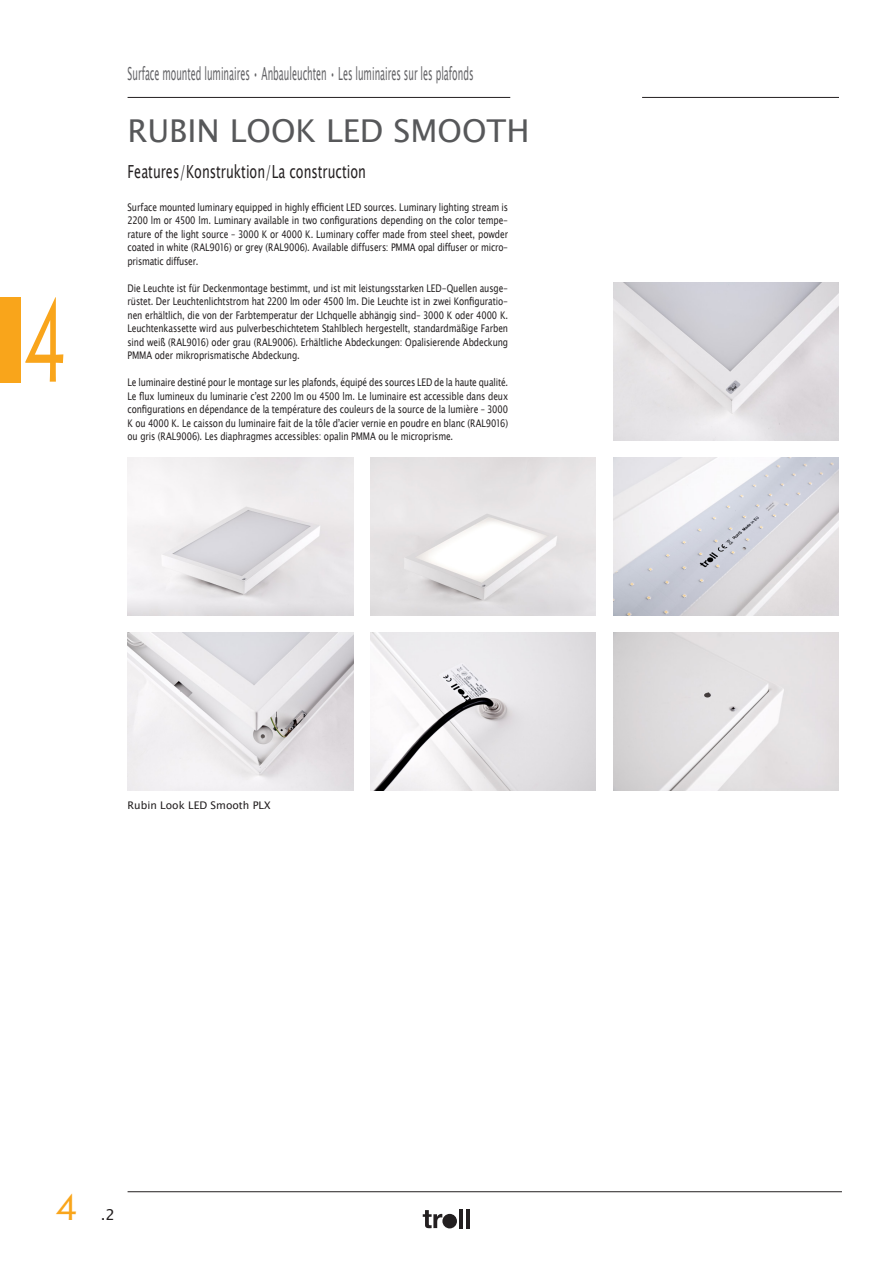
<style>
.page{position:relative;width:893px;height:1263px;background:#fff}
.page>*{position:absolute;margin:0;border:0;box-sizing:border-box;transform-origin:0 0}
.t1{font:115.5px "Lithos Pro";color:#f9a51b;scale:.6 1}
.t2{font:36px "Lithos Pro";color:#f9a51b}
.t3{font:31.5px "Lucida Sans Unicode";color:#57585a}
.t4{font:18px "Lucida Sans Unicode";color:#636366;scale:.5 1}
.t5{font:18px "Lucida Sans Unicode";color:#231f20;scale:.7 1}
.t6{font:15px "Lucida Sans Unicode";color:#231f20}
._7pt_strona_3_4{font:10.5px/13.5px "Lucida Sans Unicode";letter-spacing:-.015em;color:#231f20;text-align:justify;scale:.8 1}
._7pt_strona_3_4-2{font:10.5px "Lucida Sans Unicode";letter-spacing:-.015em;color:#231f20}
</style>
<div class="page">
<svg style="left:423px;top:1210px;width:19px;height:18px"></svg>
<hr style="left:460px;top:1209px;width:3px;height:19px;background:#231f20">
<hr style="left:466px;top:1209px;width:4px;height:19px;background:#231f20">
<div style="left:442px;top:1214px;width:15px;height:14px;background:#231f20;border-radius:50%"></div>
<hr style="left:128px;top:97px;width:382px;height:1px;background:#231f20">
<hr style="left:642px;top:97px;width:197px;height:1px;background:#231f20">
<div style="left:0;top:298px;width:21px;height:85px;background:#f9a51b"></div>
<hr style="left:128px;top:1191px;width:714px;height:1px;background:#231f20">
<img style="left:613px;top:458px;width:226px;height:158px">
<img style="left:613px;top:632px;width:226px;height:158px">
<img style="left:370px;top:458px;width:226px;height:158px">
<img style="left:370px;top:632px;width:226px;height:158px">
<img style="left:613px;top:283px;width:226px;height:158px">
<img style="left:128px;top:458px;width:225px;height:158px">
<img style="left:128px;top:632px;width:225px;height:158px">
<h1 class="t1" style="left:21px;top:275px;width:83px">4</h1>
<h3 class="t4" style="left:128px;top:59px;width:694px">Surface mounted luminaires • Anbauleuchten • Les luminaires sur les plafonds</h3>
<p class="t3" style="left:128px;top:106px;width:403px">RUBIN LOOK LED SMOOTH</p>
<p class="t5" style="left:128px;top:158px;width:342px">Features/Konstruktion/La construction</p>
<p class="_7pt_strona_3_4" style="left:128px;top:200px;width:477px">Surface mounted luminary equipped in highly efficient LED sources. Luminary lighting stream is 2200 lm or 4500 lm. Luminary available in two configurations depending on the color tempe&shy;rature of the light source – 3000 K or 4000 K. Luminary coffer made from steel sheet, powder coated in white (RAL9016) or grey (RAL9006). Available diffusers: PMMA opal diffuser or micro&shy;prismatic diffuser.</p>
<p class="_7pt_strona_3_4" style="left:128px;top:281px;width:477px">Die Leuchte ist für Deckenmontage bestimmt, und ist mit leistungsstarken LED-Quellen ausge&shy;rüstet. Der Leuchtenlichtstrom hat 2200 lm oder 4500 lm. Die Leuchte ist in zwei Konfiguratio&shy;nen erhältlich, die von der Farbtemperatur der LIchquelle abhängig sind– 3000 K oder 4000 K.<br>Leuchtenkassette wird aus pulverbeschichtetem Stahlblech hergestellt, standardmäßige Farben sind weiß (RAL9016) oder grau (RAL9006). Erhältliche Abdeckungen: Opalisierende Abdeckung PMMA oder mikroprismatische Abdeckung.</p>
<p class="_7pt_strona_3_4" style="left:128px;top:376px;width:477px">Le luminaire destiné pour le montage sur les plafonds, équipé des sources LED de la haute qualité.<br>Le flux lumineux du luminarie c’est 2200 lm ou 4500 lm. Le luminaire est accessible dans deux configurations en dépendance de la température des couleurs de la source de la lumière – 3000<br>K ou 4000 K. Le caisson du luminaire fait de la tôle d’acier vernie en poudre en blanc (RAL9016) ou gris (RAL9006). Les diaphragmes accessibles: opalin PMMA ou le microprisme.</p>
<p class="_7pt_strona_3_4-2" style="left:128px;top:797px;width:145px">Rubin Look LED Smooth PLX</p>
<h2 class="t2" style="left:54px;top:1187px;width:27px">4</h2>
<p class="t6" style="left:101px;top:1203px;width:16px">.2</p>
</div>
